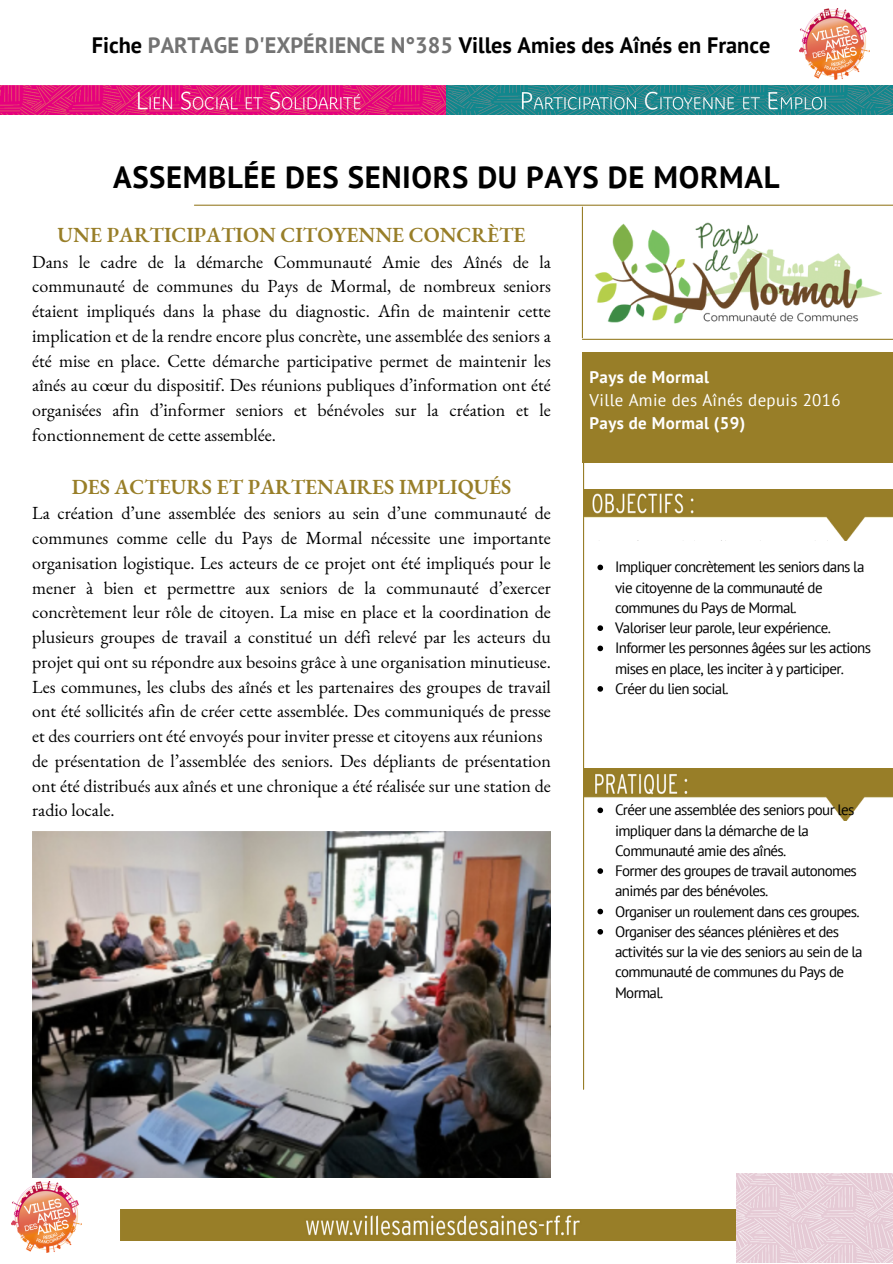
<style>
.page{position:relative;width:893px;height:1264px;background:#fff}
.page>*{position:absolute;margin:0;border:0;box-sizing:border-box;transform-origin:0 0}
.t1{font:700 30.75px "PT Sans";letter-spacing:.02em;color:#000}
.t2{font:700 22.35px "PT Sans";color:#000}
.t3{font:600 21px "EB Garamond";color:#987e28}
.t4{font:18px/24.8px "EB Garamond";color:#000;text-align:justify}
.t5{font:700 16.95px "PT Sans";letter-spacing:.02em;color:#fff}
.t6{font:16.95px "PT Sans";letter-spacing:.02em;color:#fff}
.t7{font:15px/20.2px "PT Sans";letter-spacing:-.045em;color:#000}
.s1{color:#737373}
</style>
<div class="page">
<hr style="left:583px;top:424px;width:1px;height:665px;background:#987e28">
<img style="left:120px;top:1209px;width:616px;height:31px">
<img style="left:736px;top:1173px;width:156px;height:89px">
<img style="left:584px;top:768px;width:308px;height:52px">
<img style="left:584px;top:489px;width:308px;height:52px">
<div style="left:582px;top:352px;width:310px;height:110px;background:#987e28"></div>
<hr style="left:194px;top:205px;width:698px;height:1px;background:#987e28">
<hr style="left:582px;top:207px;width:1px;height:131px;background:#987e28">
<hr style="left:582px;top:339px;width:310px;height:1px;background:#987e28">
<img style="left:12px;top:1181px;width:69px;height:71px">
<img style="left:594px;top:222px;width:287px;height:102px">
<img style="left:799px;top:9px;width:70px;height:70px">
<img style="left:0;top:85px;width:892px;height:30px">
<img style="left:32px;top:831px;width:518px;height:346px">
<svg style="left:597px;top:564px;width:6px;height:6px"></svg>
<svg style="left:597px;top:625px;width:6px;height:6px"></svg>
<svg style="left:597px;top:645px;width:6px;height:6px"></svg>
<svg style="left:597px;top:686px;width:6px;height:5px"></svg>
<svg style="left:597px;top:807px;width:6px;height:6px"></svg>
<svg style="left:597px;top:868px;width:6px;height:5px"></svg>
<svg style="left:597px;top:908px;width:6px;height:6px"></svg>
<svg style="left:597px;top:929px;width:6px;height:5px"></svg>
<p class="t2" style="left:92px;top:31px;width:680px">Fiche <span class="s1">PARTAGE D'EXPÉRIENCE N°385</span> Villes Amies des Aînés en France</p>
<p class="t1" style="left:113px;top:157px;width:667px">ASSEMBLÉE DES SENIORS DU PAYS DE MORMAL</p>
<p class="t3" style="left:58px;top:220px;width:469px">UNE PARTICIPATION CITOYENNE CONCRÈTE</p>
<p class="t4" style="left:32px;top:249px;width:520px">Dans le cadre de la démarche Communauté Amie des Aînés de la communauté de communes du Pays de Mormal, de nombreux seniors étaient impliqués dans la phase du diagnostic. Afin de maintenir cette implication et de la rendre encore plus concrète, une assemblée des seniors a été mise en place. Cette démarche participative permet de maintenir les aînés au cœur du dispositif. Des réunions publiques d’information ont été organisées afin d’informer seniors et bénévoles sur la création et le fonctionnement de cette assemblée.</p>
<p class="t3" style="left:72px;top:472px;width:441px">DES ACTEURS ET PARTENAIRES IMPLIQUÉS</p>
<p class="t4" style="left:32px;top:500px;width:520px">La création d’une assemblée des seniors au sein d’une communauté de communes comme celle du Pays de Mormal nécessite une importante organisation logistique. Les acteurs de ce projet ont été impliqués pour le mener à bien et permettre aux seniors de la communauté d’exercer concrètement leur rôle de citoyen. La mise en place et la coordination de plusieurs groupes de travail a constitué un défi relevé par les acteurs du projet qui ont su répondre aux besoins grâce à une organisation minutieuse.<br>Les communes, les clubs des aînés et les partenaires des groupes de travail ont été sollicités afin de créer cette assemblée. Des communiqués de presse et des courriers ont été envoyés pour inviter presse et citoyens aux réunions</p>
<p class="t4" style="left:32px;top:748px;width:520px">de présentation de l’assemblée des seniors. Des dépliants de présentation ont été distribués aux aînés et une chronique a été réalisée sur une station de radio locale.</p>
<p class="t5" style="left:589px;top:365px;width:121px">Pays de Mormal</p>
<p class="t6" style="left:589px;top:389px;width:252px">Ville Amie des Aînés depuis 2016</p>
<p class="t5" style="left:589px;top:412px;width:157px">Pays de Mormal (59)</p>
<p class="t7" style="left:615px;top:557px;width:251px">Impliquer concrètement les seniors dans la vie citoyenne de la communauté de communes du Pays de Mormal.</p>
<p class="t7" style="left:615px;top:617px;width:217px">Valoriser leur parole, leur expérience.</p>
<p class="t7" style="left:615px;top:637px;width:257px">Informer les personnes âgées sur les actions mises en place, les inciter à y participer.</p>
<p class="t7" style="left:615px;top:678px;width:115px">Créer du lien social.</p>
<p class="t7" style="left:615px;top:799px;width:241px">Créer une assemblée des seniors pour les impliquer dans la démarche de la<br>Communauté amie des aînés.</p>
<p class="t7" style="left:615px;top:860px;width:243px">Former des groupes de travail autonomes animés par des bénévoles.</p>
<p class="t7" style="left:615px;top:900px;width:246px">Organiser un roulement dans ces groupes.</p>
<p class="t7" style="left:615px;top:921px;width:249px">Organiser des séances plénières et des activités sur la vie des seniors au sein de la communauté de communes du Pays de<br>Mormal.</p>
</div>
